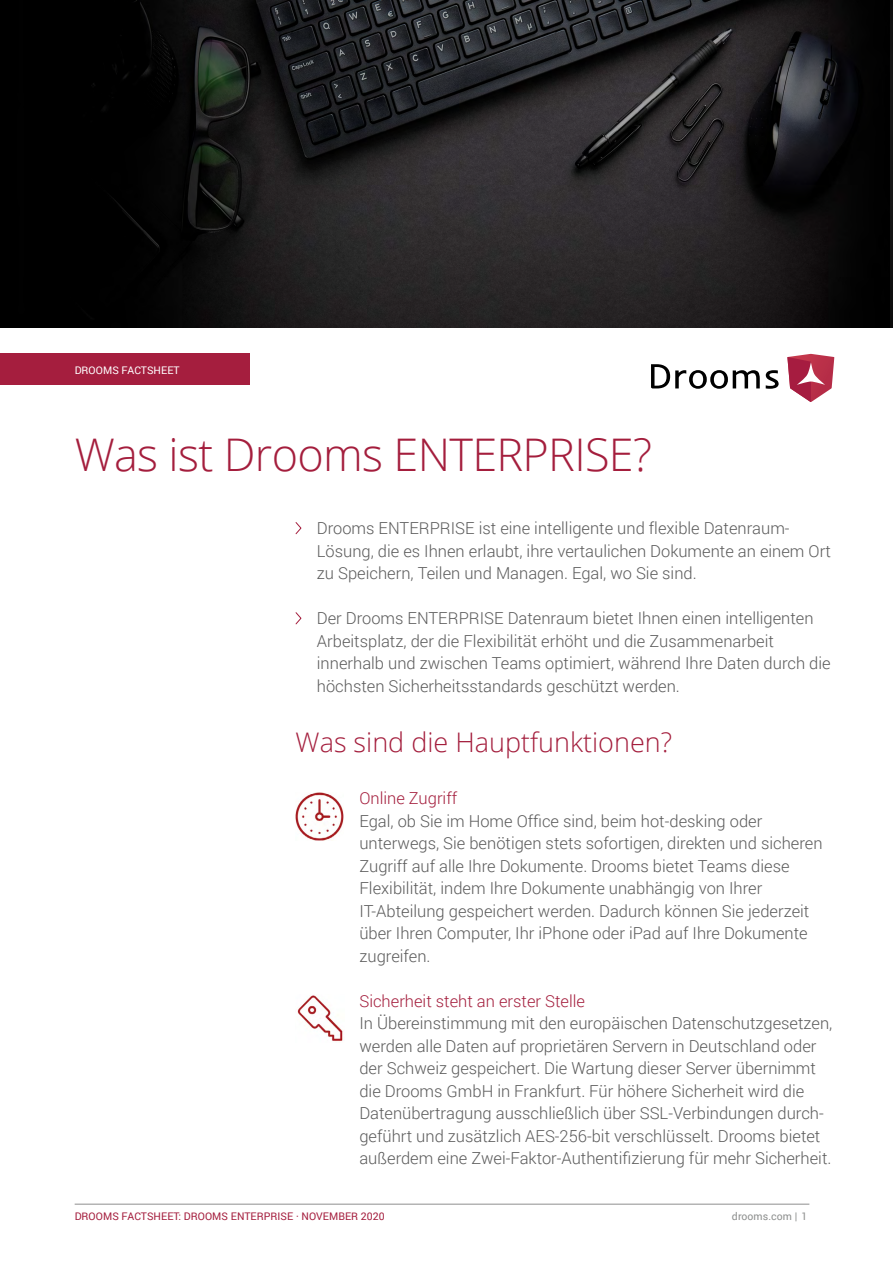
<style>
.page{position:relative;width:893px;height:1263px;background:#fff}
.page>*{position:absolute;margin:0;border:0;box-sizing:border-box;transform-origin:0 0}
.t1{font:300 45px "Open Sans";letter-spacing:-.015em;color:#a41e3d}
.t2{font:300 27px "Open Sans";color:#a41e3d}
.t3{font:300 16.5px/22.5px "Roboto";color:#5a5a5a}
.t4{font:300 16.5px "Roboto";color:#a41e3d}
.t5{font:10.5px "Roboto";letter-spacing:.005em;color:#a41d3d}
.t6{font:10.5px "Roboto";letter-spacing:.005em;color:#fff}
.t7{font:10.5px "Roboto";letter-spacing:.005em;color:#8d8f8e}
</style>
<div class="page">
<hr style="left:75px;top:1204px;width:734px;height:1px;background:#8e8e8e">
<svg style="left:787px;top:354px;width:47px;height:48px"></svg>
<svg style="left:651px;top:364px;width:109px;height:25px"></svg>
<svg style="left:766px;top:370px;width:13px;height:19px"></svg>
<div style="left:0;top:354px;width:249px;height:31px;background:#a51e3e"></div>
<svg style="left:295px;top:522px;width:7px;height:13px"></svg>
<svg style="left:295px;top:612px;width:7px;height:13px"></svg>
<img style="left:297px;top:995px;width:46px;height:47px">
<img style="left:296px;top:792px;width:47px;height:49px">
<img style="left:0;top:0;width:893px;height:327px">
<p class="t6" style="left:75px;top:363px;width:107px">DROOMS FACTSHEET</p>
<h1 class="t1" style="left:75px;top:424px;width:579px">Was ist Drooms ENTERPRISE?</h1>
<p class="t3" style="left:317px;top:516px;width:516px">Drooms ENTERPRISE ist eine intelligente und flexible Datenraum-<br>Lösung, die es Ihnen erlaubt, ihre vertaulichen Dokumente an einem Ort zu Speichern, Teilen und Managen. Egal, wo Sie sind.</p>
<p class="t3" style="left:317px;top:606px;width:515px">Der Drooms ENTERPRISE Datenraum bietet Ihnen einen intelligenten Arbeitsplatz, der die Flexibilität erhöht und die Zusammenarbeit innerhalb und zwischen Teams optimiert, während Ihre Daten durch die höchsten Sicherheitsstandards geschützt werden.</p>
<h2 class="t2" style="left:296px;top:723px;width:378px">Was sind die Hauptfunktionen?</h2>
<p class="t4" style="left:359px;top:787px;width:99px">Online Zugriff</p>
<p class="t3" style="left:359px;top:809px;width:465px">Egal, ob Sie im Home Office sind, beim hot-desking oder unterwegs, Sie benötigen stets sofortigen, direkten und sicheren Zugriff auf alle Ihre Dokumente. Drooms bietet Teams diese Flexibilität, indem Ihre Dokumente unabhängig von Ihrer IT-Abteilung gespeichert werden. Dadurch können Sie jederzeit über Ihren Computer, Ihr iPhone oder iPad auf Ihre Dokumente zugreifen.</p>
<p class="t4" style="left:359px;top:989px;width:227px">Sicherheit steht an erster Stelle</p>
<p class="t3" style="left:359px;top:1011px;width:474px">In Übereinstimmung mit den europäischen Datenschutzgesetzen, werden alle Daten auf proprietären Servern in Deutschland oder der Schweiz gespeichert. Die Wartung dieser Server übernimmt die Drooms GmbH in Frankfurt. Für höhere Sicherheit wird die Datenübertragung ausschließlich über SSL-Verbindungen durch&shy;geführt und zusätzlich AES-256-bit verschlüsselt. Drooms bietet außerdem eine Zwei-Faktor-Authentifizierung für mehr Sicherheit.</p>
<p class="t5" style="left:75px;top:1209px;width:312px">DROOMS FACTSHEET: DROOMS ENTERPRISE · NOVEMBER 2020</p>
<p class="t7" style="left:732px;top:1209px;width:77px">drooms.com | 1</p>
</div>
